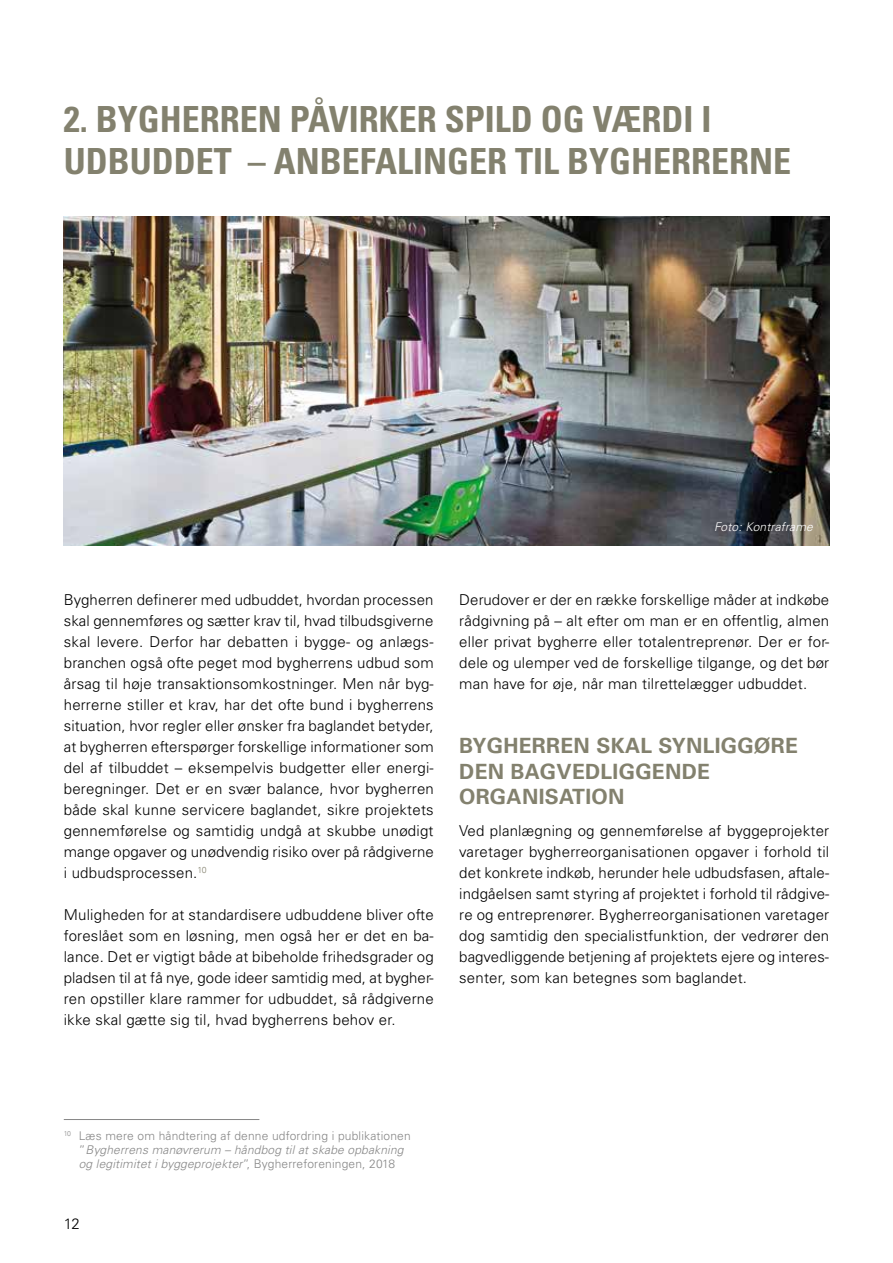
<style>
.page{position:relative;width:893px;height:1263px;background:#fff}
.page>*{position:absolute;margin:0;border:0;box-sizing:border-box;transform-origin:0 0}
.t1{font:700 condensed 36px/42px "Univers LT Std";color:#83816e}
.t2{font:700 21px/25.5px "Univers LT Std";letter-spacing:.015em;color:#83816e}
.t3{font:300 15px/21px "Univers LT Std";letter-spacing:.015em;color:#000;text-align:justify}
.t4{font:300 12px/14.2px "Univers LT Std";letter-spacing:.015em;color:#878787}
.t5{font:italic 300 12px "Univers";letter-spacing:.015em;color:#fff}
.s1{font-style:italic}
</style>
<div class="page">
<img style="left:64px;top:216px;width:765px;height:329px">
<hr style="left:64px;top:1119px;width:195px;height:1px;background:#878787">
<h1 class="t1" style="left:64px;top:98px;width:729px">2. BYGHERREN PÅVIRKER SPILD OG VÆRDI I<br>UDBUDDET – ANBEFALINGER TIL BYGHERRERNE</h1>
<p class="t3" style="left:64px;top:589px;width:372px">Bygherren definerer med udbuddet, hvordan processen skal gennemføres og sætter krav til, hvad tilbudsgiverne skal levere. Derfor har debatten i bygge- og anlægs&shy;branchen også ofte peget mod bygherrens udbud som årsag til høje transaktionsomkostninger. Men når byg&shy;herrerne stiller et krav, har det ofte bund i bygherrens situation, hvor regler eller ønsker fra baglandet betyder, at bygherren efterspørger forskellige informationer som del af tilbuddet – eksempelvis budgetter eller energi&shy;beregninger. Det er en svær balance, hvor bygherren både skal kunne servicere baglandet, sikre projektets gennemførelse og samtidig undgå at skubbe unødigt mange opgaver og unødvendig risiko over på rådgiverne i udbudsprocessen.<sup>10</sup></p>
<p class="t3" style="left:64px;top:904px;width:372px">Muligheden for at standardisere udbuddene bliver ofte foreslået som en løsning, men også her er det en ba&shy;lance. Det er vigtigt både at bibeholde frihedsgrader og pladsen til at få nye, gode ideer samtidig med, at bygher&shy;ren opstiller klare rammer for udbuddet, så rådgiverne ikke skal gætte sig til, hvad bygherrens behov er.</p>
<p class="t5" style="left:714px;top:520px;width:100px">Foto: Kontraframe</p>
<p class="t3" style="left:459px;top:589px;width:372px">Derudover er der en række forskellige måder at indkøbe rådgivning på – alt efter om man er en offentlig, almen eller privat bygherre eller totalentreprenør. Der er for&shy;dele og ulemper ved de forskellige tilgange, og det bør man have for øje, når man tilrettelægger udbuddet.</p>
<h2 class="t2" style="left:459px;top:733px;width:340px">BYGHERREN SKAL SYNLIGGØRE<br>DEN BAGVEDLIGGENDE<br>ORGANISATION</h2>
<p class="t3" style="left:459px;top:820px;width:372px">Ved planlægning og gennemførelse af byggeprojekter varetager bygherreorganisationen opgaver i forhold til det konkrete indkøb, herunder hele udbudsfasen, aftale&shy;indgåelsen samt styring af projektet i forhold til rådgive&shy;re og entreprenører. Bygherreorganisationen varetager dog samtidig den specialistfunktion, der vedrører den bagvedliggende betjening af projektets ejere og interes&shy;senter, som kan betegnes som baglandet.</p>
<p class="t4" style="left:79px;top:1128px;width:334px;text-indent:-15px"><sup>10</sup> Læs mere om håndtering af denne udfordring i publikationen ”<span class="s1">Bygherrens manøvrerum – håndbog til at skabe opbakning og legitimitet i byggeprojekter</span>”, Bygherreforeningen, 2018</p>
<p class="t3" style="left:64px;top:1213px;width:18px">12</p>
</div>
